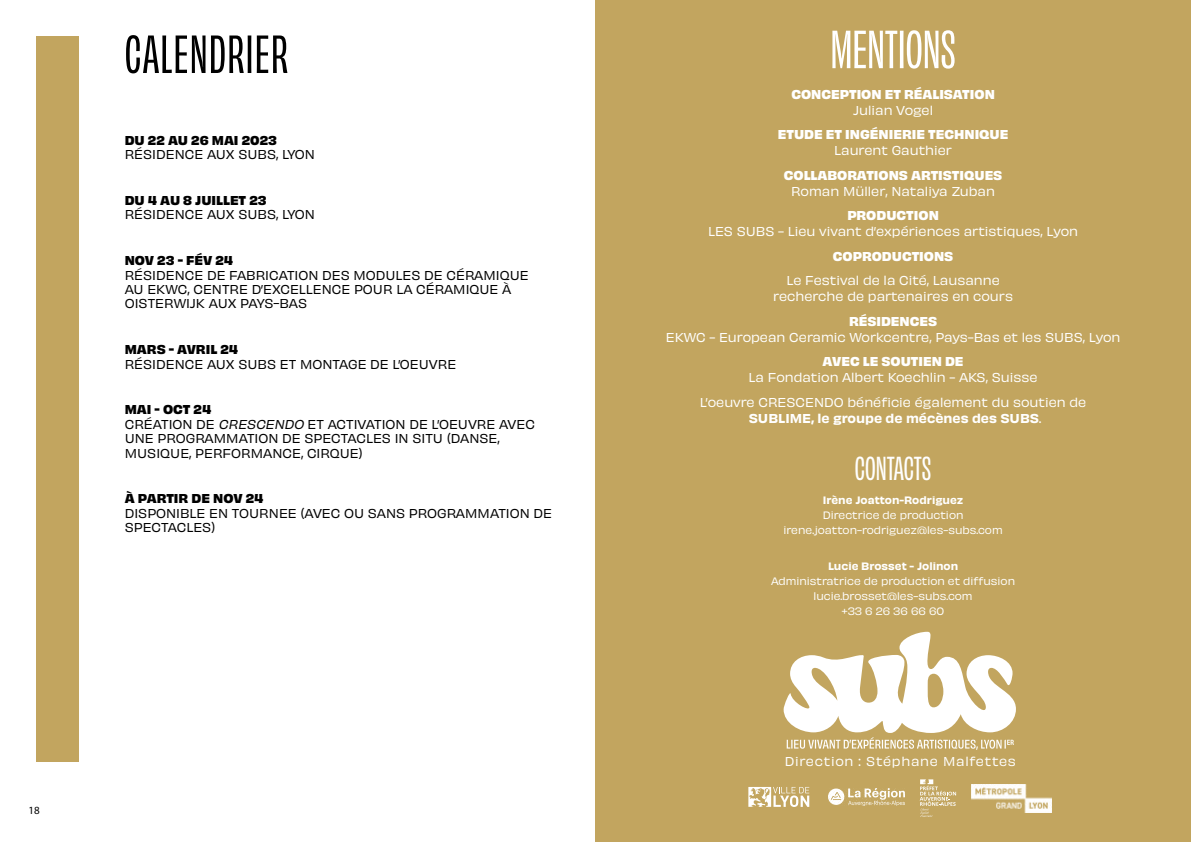
<style>
.page{position:relative;width:1191px;height:842px;background:#fff}
.page>*{position:absolute;margin:0;border:0;box-sizing:border-box;transform-origin:0 0}
.t1{font:500 condensed 50px "Obviously";letter-spacing:.03em;color:#000}
.t2{font:500 condensed 50px "Obviously";color:#fff}
.t3{font:500 condensed 31px "Obviously";color:#fff}
.t4{font:12px/14.4px "Obviously";color:#000}
.t5{font:12px/16px "Obviously";color:#fff;text-align:center}
.t6{font:700 12px "Obviously";color:#fff}
.t7{font:700 12px "Obviously";color:#000}
.t8{font:12px "Obviously Semi";color:#fff}
.t9{font:12px "Obviously";letter-spacing:.06em;color:#fff}
.t10{font:11px "Myriad Pro";color:#000}
.t11{font:10px/15px "Obviously";color:#fff;text-align:center}
.t12{font:10px "Obviously Semi";color:#fff}
.s1{font-weight:700}
.s2{font-style:italic}
.s3{font-family:"Obviously"}
</style>
<div class="page">
<div style="left:595px;top:0;width:596px;height:842px;background:#c2a55f"></div>
<svg style="left:783px;top:632px;width:233px;height:118px"></svg>
<div style="left:36px;top:36px;width:43px;height:726px;background:#c2a55f"></div>
<svg style="left:748px;top:787px;width:61px;height:20px"></svg>
<svg style="left:919px;top:779px;width:37px;height:38px"></svg>
<img style="left:971px;top:784px;width:80px;height:28px">
<img style="left:828px;top:788px;width:76px;height:18px">
<h1 class="t1" style="left:125px;top:20px;width:165px">CALENDRIER</h1>
<p class="t7" style="left:125px;top:131px;width:154px">DU 22 AU 26 MAI 2023</p>
<p class="t4" style="left:125px;top:146px;width:192px">RÉSIDENCE AUX SUBS, LYON</p>
<p class="t7" style="left:125px;top:191px;width:143px">DU 4 AU 8 JUILLET 23</p>
<p class="t4" style="left:125px;top:206px;width:192px">RÉSIDENCE AUX SUBS, LYON</p>
<p class="t7" style="left:125px;top:251px;width:110px">NOV 23 - FÉV 24</p>
<p class="t4" style="left:125px;top:267px;width:405px">RÉSIDENCE DE FABRICATION DES MODULES DE CÉRAMIQUE<br>AU EKWC, CENTRE D’EXCELLENCE POUR LA CÉRAMIQUE À<br>OISTERWIJK AUX PAYS-BAS</p>
<p class="t7" style="left:125px;top:340px;width:115px">MARS - AVRIL 24</p>
<p class="t4" style="left:125px;top:356px;width:333px">RÉSIDENCE AUX SUBS ET MONTAGE DE L’OEUVRE</p>
<p class="t4" style="left:125px;top:402px;width:412px"><span class="s1">MAI - OCT 24<br></span>CRÉATION DE <span class="s2">CRESCENDO</span> ET ACTIVATION DE L’OEUVRE AVEC UNE PROGRAMMATION DE SPECTACLES IN SITU (DANSE, MUSIQUE, PERFORMANCE, CIRQUE)</p>
<p class="t7" style="left:125px;top:489px;width:140px">À PARTIR DE NOV 24</p>
<p class="t4" style="left:125px;top:505px;width:429px">DISPONIBLE EN TOURNEE (AVEC OU SANS PROGRAMMATION DE<br>SPECTACLES)</p>
<p class="t10" style="left:28px;top:804px;width:13px">18</p>
<h1 class="t2" style="left:830px;top:15px;width:127px">MENTIONS</h1>
<p class="t6" style="left:791px;top:84px;width:205px">CONCEPTION ET RÉALISATION</p>
<p class="t5" style="left:853px;top:101px;width:82px">Julian Vogel</p>
<p class="t6" style="left:777px;top:125px;width:232px">ETUDE ET INGÉNIERIE TECHNIQUE</p>
<p class="t5" style="left:834px;top:141px;width:119px">Laurent Gauthier</p>
<p class="t6" style="left:784px;top:165px;width:220px">COLLABORATIONS ARTISTIQUES</p>
<p class="t5" style="left:791px;top:182px;width:205px">Roman Müller, Nataliya Zuban</p>
<p class="t6" style="left:847px;top:206px;width:93px">PRODUCTION</p>
<p class="t5" style="left:708px;top:222px;width:371px">LES SUBS - Lieu vivant d’expériences artistiques, Lyon</p>
<p class="t6" style="left:833px;top:246px;width:122px">COPRODUCTIONS</p>
<p class="t5" style="left:773px;top:271px;width:241px">Le Festival de la Cité, Lausanne recherche de partenaires en cours</p>
<p class="t6" style="left:849px;top:311px;width:90px">RÉSIDENCES</p>
<p class="t5" style="left:666px;top:328px;width:456px">EKWC - European Ceramic Workcentre, Pays-Bas et les SUBS, Lyon</p>
<p class="t6" style="left:822px;top:352px;width:142px">AVEC LE SOUTIEN DE</p>
<p class="t5" style="left:700px;top:364px;width:388px;line-height:24.5px">La Fondation Albert Koechlin - AKS, Suisse<br>L’oeuvre CRESCENDO bénéficie également du soutien de</p>
<p class="t8" style="left:748px;top:408px;width:294px">SUBLIME, le groupe de mécènes des SUBS<span class="s3">.</span></p>
<h2 class="t3" style="left:855px;top:447px;width:78px">CONTACTS</h2>
<p class="t12" style="left:823px;top:492px;width:142px">Irène Joatton-Rodriguez</p>
<p class="t11" style="left:783px;top:507px;width:221px">Directrice de production irene.joatton-rodriguez@les-subs.com</p>
<p class="t12" style="left:828px;top:558px;width:132px">Lucie Brosset - Jolinon</p>
<p class="t11" style="left:771px;top:573px;width:245px">Administratrice de production et diffusion lucie.brosset@les-subs.com<br>+33 6 26 36 66 60</p>
<p class="t9" style="left:784px;top:752px;width:233px">Direction : Stéphane Malfettes</p>
</div>
